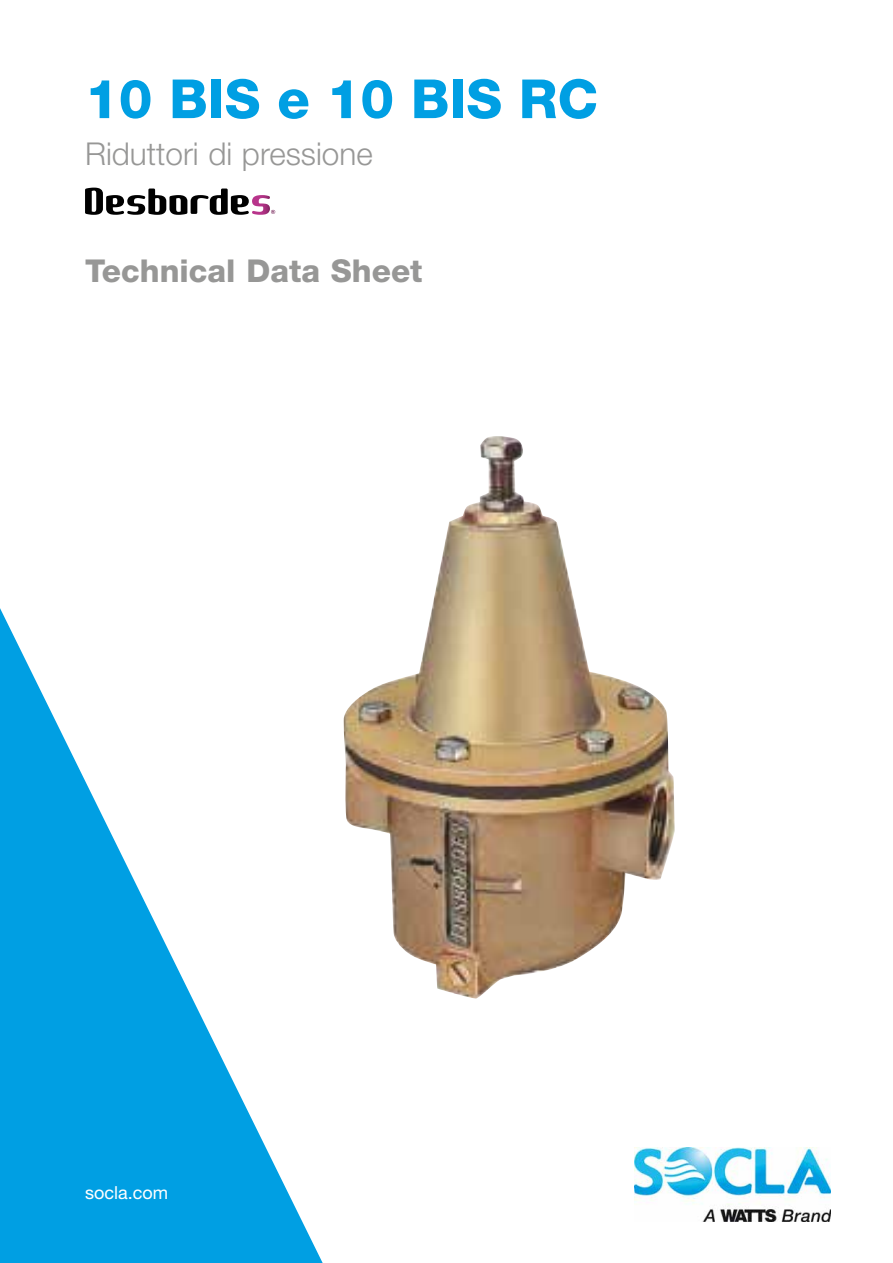
<style>
.page{position:relative;width:893px;height:1263px;background:#fff}
.page>*{position:absolute;margin:0;border:0;box-sizing:border-box;transform-origin:0 0}
.t1{font:800 54px "Helvetica Neue LT Std";color:#009fe3}
.t2{font:300 31.5px "Helvetica Neue LT Std";color:#979796}
.t3{font:800 31.5px "Helvetica Neue LT Std";color:#979796}
.t4{font:18px "Helvetica Neue LT Std";color:#fff}
</style>
<div class="page">
<img style="left:634px;top:1147px;width:196px;height:75px">
<svg style="left:0;top:608px;width:323px;height:655px"></svg>
<img style="left:344px;top:436px;width:331px;height:563px">
<svg style="left:85px;top:188px;width:190px;height:27px"></svg>
<h1 class="t1" style="left:85px;top:67px;width:514px">10 BIS e 10 BIS RC</h1>
<p class="t2" style="left:85px;top:134px;width:289px">Riduttori di pressione</p>
<p class="t3" style="left:85px;top:252px;width:339px">Technical Data Sheet</p>
<p class="t4" style="left:85px;top:1182px;width:85px">socla.com</p>
</div>
